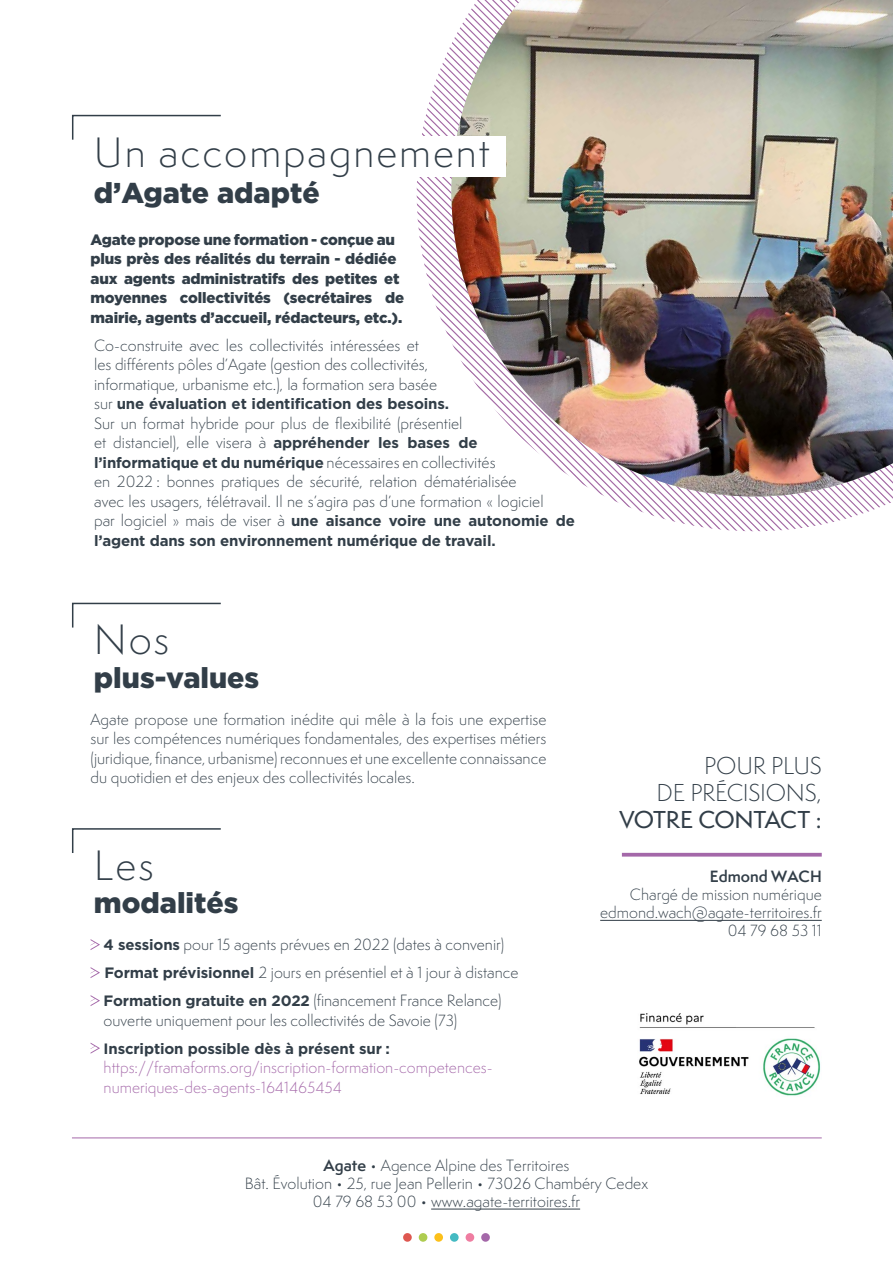
<style>
.page{position:relative;width:893px;height:1263px;background:#fff}
.page>*{position:absolute;margin:0;border:0;box-sizing:border-box;transform-origin:0 0}
.t1{font:300 39px "Semplicita Pro";letter-spacing:.05em;color:#323e48}
.t2{font:900 28.65px "Gotham HTF";color:#323e48}
.t3{font:300 22.5px/27px "Semplicita Pro";letter-spacing:-.015em;color:#323e48;text-align:right}
.t4{font:500 22.5px "Semplicita Pro";letter-spacing:-.025em;color:#323e48}
.t5{font:300 15px/19.5px "Semplicita Pro";color:#323e48}
.t6{font:700 15px/19.5px "Gotham";letter-spacing:-.01em;color:#323e48}
.t7{font:900 15px/19.5px "Gotham HTF";letter-spacing:-.01em;color:#323e48}
.t8{font:300 15px/19.5px "Semplicita Pro";color:#a468a9}
.t9{font:600 15px "Semplicita Pro";color:#323e48}
.s1{font-family:"Semplicita Pro";font-weight:300}
.s2{font-family:"Gotham";font-weight:700}
.s3{font-weight:600}
</style>
<div class="page">
<svg style="left:91px;top:939px;width:9px;height:11px"></svg>
<svg style="left:91px;top:967px;width:9px;height:11px"></svg>
<svg style="left:91px;top:995px;width:9px;height:11px"></svg>
<svg style="left:91px;top:1043px;width:9px;height:11px"></svg>
<svg style="left:72px;top:114px;width:149px;height:26px"></svg>
<svg style="left:72px;top:602px;width:149px;height:26px"></svg>
<svg style="left:72px;top:828px;width:149px;height:25px"></svg>
<img style="left:417px;top:47px;width:476px;height:484px">
<img style="left:451px;top:0;width:442px;height:496px">
<div style="left:357px;top:136px;width:149px;height:41px;background:#fff"></div>
<hr style="left:600px;top:920px;width:222px;height:1px;background:#323e48">
<hr style="left:622px;top:853px;width:200px;height:3px;background:#a468a9">
<hr style="left:72px;top:1137px;width:750px;height:1px;background:#a468a9">
<hr style="left:431px;top:1209px;width:149px;height:1px;background:#323e48">
<div style="left:403px;top:1233px;width:9px;height:9px;background:#de5750;border-radius:50%"></div>
<div style="left:419px;top:1233px;width:8px;height:9px;background:#aecc50;border-radius:50%"></div>
<div style="left:434px;top:1233px;width:9px;height:9px;background:#fcc01a;border-radius:50%"></div>
<div style="left:450px;top:1233px;width:9px;height:9px;background:#44bac2;border-radius:50%"></div>
<div style="left:466px;top:1233px;width:8px;height:9px;background:#ef7da1;border-radius:50%"></div>
<div style="left:481px;top:1233px;width:9px;height:9px;background:#a468a9;border-radius:50%"></div>
<img style="left:639px;top:1013px;width:182px;height:83px">
<h1 class="t1" style="left:94px;top:126px;width:397px">Un accompagnement</h1>
<h2 class="t2" style="left:94px;top:177px;width:227px">d’Agate adapté</h2>
<p class="t7" style="left:91px;top:229px;width:315px">Agate propose une formation - conçue au plus près des réalités du terrain - dédiée aux agents administratifs des petites et moyennes collectivités (secrétaires de mairie, agents d’accueil, rédacteurs, etc.).</p>
<p class="t5" style="left:94px;top:335px;width:344px">Co-construite avec les collectivités intéressées et les différents pôles d’Agate (gestion des collectivités, informatique, urbanisme etc.), la formation sera basée</p>
<p class="t6" style="left:94px;top:394px;width:356px"><span class="s1">sur</span> une évaluation et identification des besoins.</p>
<p class="t5" style="left:94px;top:413px;width:385px">Sur un format hybride pour plus de flexibilité (présentiel et distanciel), elle visera à <span class="s2">appréhender les bases de</span></p>
<p class="t6" style="left:94px;top:453px;width:403px">l’informatique et du numérique <span class="s1">nécessaires en collectivités</span></p>
<p class="t5" style="left:94px;top:472px;width:451px">en 2022 : bonnes pratiques de sécurité, relation dématérialisée avec les usagers, télétravail. Il ne s’agira pas d’une formation « logiciel</p>
<p class="t6" style="left:94px;top:511px;width:482px"><span class="s1">par logiciel » mais de viser à</span> une aisance voire une autonomie de l’agent dans son environnement numérique de travail.</p>
<h1 class="t1" style="left:94px;top:614px;width:77px">Nos</h1>
<h2 class="t2" style="left:94px;top:661px;width:167px">plus-values</h2>
<p class="t5" style="left:91px;top:709px;width:457px;text-align:justify">Agate propose une formation inédite qui mêle à la fois une expertise sur les compétences numériques fondamentales, des expertises métiers (juridique, finance, urbanisme) reconnues et une excellente connaissance du quotidien et des enjeux des collectivités locales.</p>
<h1 class="t1" style="left:94px;top:839px;width:61px">Les</h1>
<h2 class="t2" style="left:94px;top:886px;width:146px">modalités</h2>
<p class="t5" style="left:104px;top:930px;width:416px;line-height:28px"><span class="s2">4 sessions</span> pour 15 agents prévues en 2022 (dates à convenir)<br><span class="s2">Format prévisionnel</span> 2 jours en présentiel et à 1 jour à distance<br><span class="s2">Formation gratuite en 2022</span> (financement France Relance)</p>
<p class="t5" style="left:104px;top:1010px;width:355px">ouverte uniquement pour les collectivités de Savoie (73)</p>
<p class="t6" style="left:104px;top:1038px;width:288px">Inscription possible dès à présent sur :</p>
<p class="t8" style="left:104px;top:1058px;width:390px">https://framaforms.org/inscription-formation-competences&shy;numeriques-des-agents-1641465454</p>
<h3 class="t3" style="left:656px;top:752px;width:167px">POUR PLUS<br>DE PRÉCISIONS,</h3>
<h3 class="t4" style="left:619px;top:804px;width:204px">VOTRE CONTACT :</h3>
<p class="t9" style="left:710px;top:865px;width:113px">Edmond WACH</p>
<p class="t5" style="left:600px;top:885px;width:223px;line-height:18px;text-align:right">Chargé de mission numérique edmond.wach@agate-territoires.fr<br>04 79 68 53 11</p>
<p class="t5" style="left:245px;top:1156px;width:405px;line-height:18px;text-align:center"><span class="s3">Agate</span> • Agence Alpine des Territoires<br>Bât. Évolution • 25, rue Jean Pellerin • 73026 Chambéry Cedex<br>04 79 68 53 00 • www.agate-territoires.fr</p>
</div>
